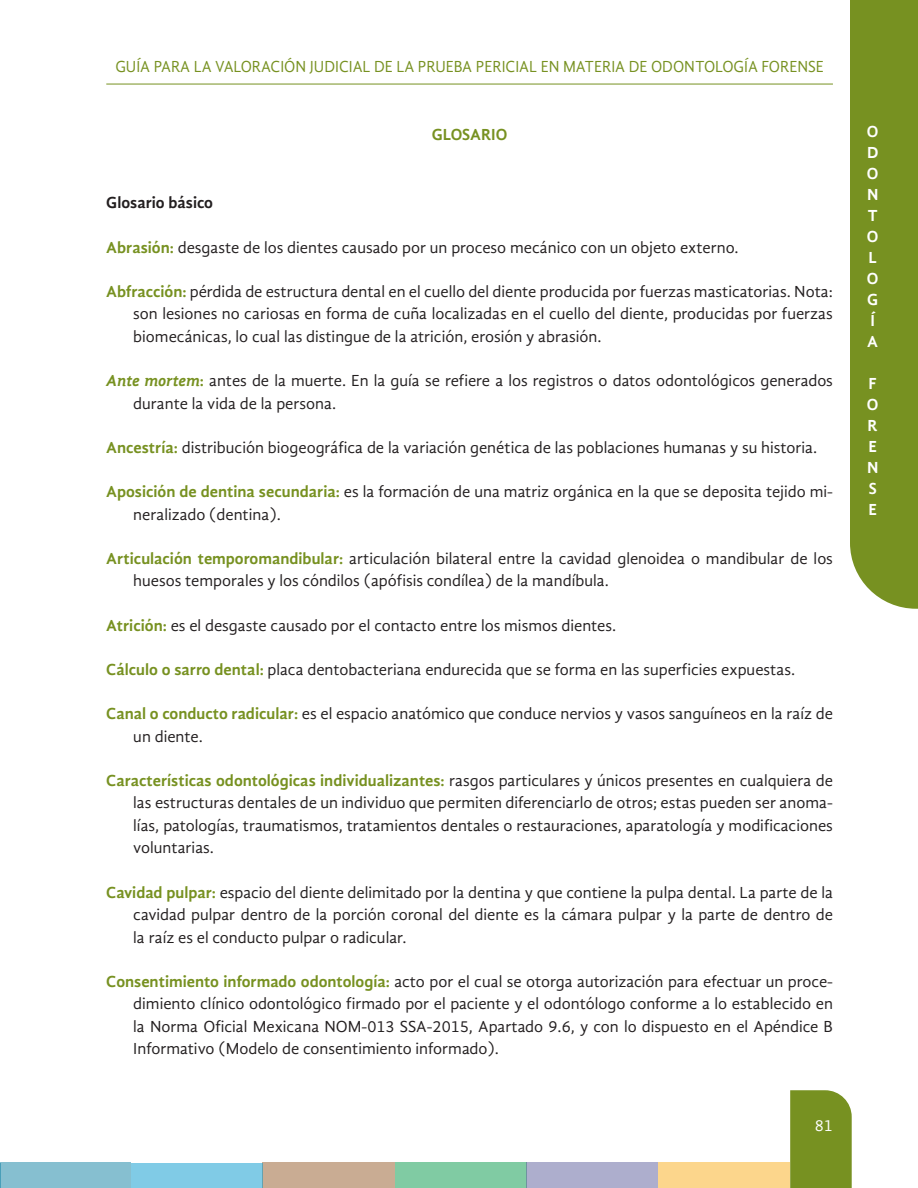
<style>
.page{position:relative;width:918px;height:1188px;background:#fff}
.page>*{position:absolute;margin:0;border:0;box-sizing:border-box;transform-origin:0 0}
._12_bibliografia_0_6{font:16.5px/22.5px "Gandhi Sans";color:#231f20;text-align:justify}
.t1{font:16.5px "Gandhi Sans";color:#779121;scale:.94 1}
.t2{font:700 16.5px/21px "Gandhi Sans";color:#fff}
._03_T3{font:700 16.5px "Gandhi Sans";color:#231f20}
._02_T2{font:700 16.5px "Gandhi Sans";color:#779121}
.t3{font:16.5px "Gandhi Sans";color:#fff}
.s1{font-weight:700;color:#779121}
.s2{font-weight:700;font-style:italic;color:#779121}
</style>
<div class="page">
<div style="left:790px;top:1090px;width:62px;height:98px;background:#779121"></div>
<hr style="left:106px;top:84px;width:727px;height:1px;background:#779121">
<div style="left:850px;top:0;width:68px;height:609px;background:#779121"></div>
<div style="left:395px;top:1162px;width:132px;height:26px;background:#80cba3"></div>
<div style="left:526px;top:1162px;width:132px;height:26px;background:#adaecd"></div>
<div style="left:658px;top:1162px;width:132px;height:26px;background:#fcd68c"></div>
<div style="left:0;top:1162px;width:131px;height:26px;background:#86bfd0"></div>
<div style="left:263px;top:1162px;width:132px;height:26px;background:#c9ac93"></div>
<svg style="left:0;top:1163px;width:1px;height:25px"></svg>
<div style="left:131px;top:1163px;width:132px;height:25px;background:#80cbe6"></div>
<p class="t1" style="left:115px;top:57px;width:755px">GUÍA PARA LA VALORACIÓN JUDICIAL DE LA PRUEBA PERICIAL EN MATERIA DE ODONTOLOGÍA FORENSE</p>
<p class="_02_T2" style="left:432px;top:125px;width:77px">GLOSARIO</p>
<p class="_03_T3" style="left:106px;top:193px;width:108px">Glosario básico</p>
<p class="_12_bibliografia_0_6" style="left:106px;top:236px;width:634px"><span class="s1">Abrasión:</span> desgaste de los dientes causado por un proceso mecánico con un objeto externo.</p>
<p class="_12_bibliografia_0_6" style="left:133px;top:280px;width:701px;text-indent:-27px"><span class="s1">Abfracción:</span> pérdida de estructura dental en el cuello del diente producida por fuerzas masticatorias. Nota: son lesiones no cariosas en forma de cuña localizadas en el cuello del diente, producidas por fuerzas biomecánicas, lo cual las distingue de la atrición, erosión y abrasión.</p>
<p class="_12_bibliografia_0_6" style="left:133px;top:369px;width:701px;text-indent:-27px"><span class="s2">Ante mortem</span><span class="s1">:</span> antes de la muerte. En la guía se refiere a los registros o datos odontológicos generados durante la vida de la persona.</p>
<p class="_12_bibliografia_0_6" style="left:106px;top:436px;width:713px"><span class="s1">Ancestría:</span> distribución biogeográfica de la variación genética de las poblaciones humanas y su historia.</p>
<p class="_12_bibliografia_0_6" style="left:133px;top:480px;width:701px;text-indent:-27px"><span class="s1">Aposición de dentina secundaria:</span> es la formación de una matriz orgánica en la que se deposita tejido mi&shy;neralizado (dentina).</p>
<p class="_12_bibliografia_0_6" style="left:133px;top:547px;width:701px;text-indent:-27px"><span class="s1">Articulación temporomandibular:</span> articulación bilateral entre la cavidad glenoidea o mandibular de los huesos temporales y los cóndilos (apófisis condílea) de la mandíbula.</p>
<p class="_12_bibliografia_0_6" style="left:106px;top:614px;width:512px"><span class="s1">Atrición:</span> es el desgaste causado por el contacto entre los mismos dientes.</p>
<p class="_12_bibliografia_0_6" style="left:106px;top:658px;width:690px"><span class="s1">Cálculo o sarro dental:</span> placa dentobacteriana endurecida que se forma en las superficies expuestas.</p>
<p class="_12_bibliografia_0_6" style="left:133px;top:702px;width:701px;text-indent:-27px"><span class="s1">Canal o conducto radicular:</span> es el espacio anatómico que conduce nervios y vasos sanguíneos en la raíz de un diente.</p>
<p class="_12_bibliografia_0_6" style="left:133px;top:769px;width:701px;text-indent:-27px"><span class="s1">Características odontológicas individualizantes:</span> rasgos particulares y únicos presentes en cualquiera de las estructuras dentales de un individuo que permiten diferenciarlo de otros; estas pueden ser anoma&shy;lías, patologías, traumatismos, tratamientos dentales o restauraciones, aparatología y modificaciones voluntarias.</p>
<p class="_12_bibliografia_0_6" style="left:133px;top:881px;width:701px;text-indent:-27px"><span class="s1">Cavidad pulpar:</span> espacio del diente delimitado por la dentina y que contiene la pulpa dental. La parte de la cavidad pulpar dentro de la porción coronal del diente es la cámara pulpar y la parte de dentro de la raíz es el conducto pulpar o radicular.</p>
<p class="_12_bibliografia_0_6" style="left:133px;top:970px;width:701px;text-indent:-27px"><span class="s1">Consentimiento informado odontología:</span> acto por el cual se otorga autorización para efectuar un proce&shy;dimiento clínico odontológico firmado por el paciente y el odontólogo conforme a lo establecido en la Norma Oficial Mexicana NOM-013 SSA-2015, Apartado 9.6, y con lo dispuesto en el Apéndice B Informativo (Modelo de consentimiento informado).</p>
<p class="t3" style="left:815px;top:1116px;width:20px">81</p>
<p class="t2" style="left:867px;top:120px;width:13px">O<br>D<br>O<br>N<br>T<br>O<br>L<br>O<br>G<br>Í<br>A</p>
<p class="t2" style="left:867px;top:372px;width:13px;text-align:justify">F O R E N S E</p>
</div>
